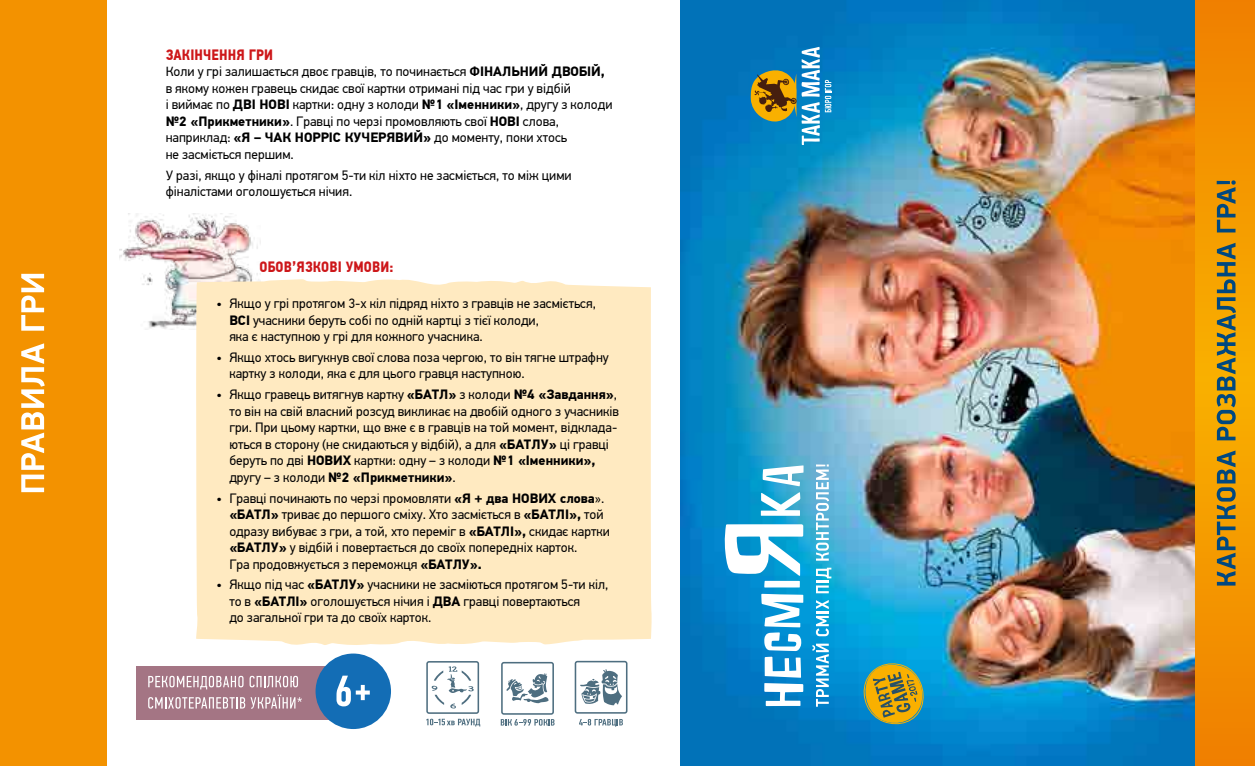
<style>
.page{position:relative;width:1255px;height:766px;background:#fff}
.page>*{position:absolute;margin:0;border:0;box-sizing:border-box;transform-origin:0 0}
.t1{font:700 15px "PF Din Text Cond Pro";letter-spacing:.01em;color:#cd171a}
.t2{font:13.5px/16.5px "PF Din Text Pro";color:#000}
.t3{font:700 13.5px "PF Din Text Pro";color:#000}
.s1{font-weight:700}
</style>
<div class="page">
<img style="left:680px;top:0;width:515px;height:765px">
<svg style="left:1195px;top:0;width:59px;height:765px;background:#f39500"></svg>
<div style="left:0;top:0;width:106px;height:765px;background:#f39200"></div>
<div style="left:136px;top:665px;width:238px;height:54px;background:#a47584"></div>
<svg style="left:148px;top:675px;width:154px;height:33px"></svg>
<div style="left:315px;top:653px;width:76px;height:75px;background:#136db5;border-radius:50%"></div>
<svg style="left:426px;top:661px;width:54px;height:65px"></svg>
<svg style="left:500px;top:661px;width:54px;height:64px"></svg>
<svg style="left:574px;top:660px;width:53px;height:66px"></svg>
<svg style="left:860px;top:660px;width:66px;height:66px;background:#849759"></svg>
<svg style="left:764px;top:683px;width:39px;height:22px"></svg>
<svg style="left:760px;top:492px;width:40px;height:23px"></svg>
<svg style="left:762px;top:465px;width:41px;height:21px"></svg>
<svg style="left:761px;top:593px;width:42px;height:84px"></svg>
<svg style="left:723px;top:524px;width:80px;height:63px"></svg>
<svg style="left:812px;top:643px;width:16px;height:63px"></svg>
<svg style="left:815px;top:599px;width:13px;height:37px"></svg>
<svg style="left:816px;top:567px;width:15px;height:26px"></svg>
<svg style="left:815px;top:464px;width:14px;height:96px"></svg>
<svg style="left:749px;top:47px;width:82px;height:98px;background:#4c8d9a"></svg>
<svg style="left:1216px;top:450px;width:19px;height:135px;background:#867739"></svg>
<svg style="left:1216px;top:243px;width:19px;height:197px;background:#867c3a"></svg>
<svg style="left:1216px;top:180px;width:19px;height:52px"></svg>
<img style="left:120px;top:213px;width:141px;height:117px">
<div style="left:195px;top:276px;width:457px;height:369px;background:#ffeac1"></div>
<svg style="left:336px;top:675px;width:34px;height:31px"></svg>
<svg style="left:21px;top:343px;width:24px;height:149px"></svg>
<svg style="left:21px;top:274px;width:23px;height:56px"></svg>
<p class="t1" style="left:166px;top:46px;width:109px">Закінчення гри</p>
<p class="t2" style="left:166px;top:64px;width:440px">Коли у грі залишається двоє гравців, то починається <span class="s1">ФІНАЛЬНИ Й ДВОБІЙ, </span>в якому кожен гравець скидає свої картки отримані під час гри у відбій<br>і виймає по <span class="s1">ДВІ</span></p>
<p class="t2" style="left:166px;top:97px;width:448px;text-indent:94px"><span class="s1">НОВІ</span> картки: одну з колоди <span class="s1">№1 «Іменники»</span>, другу з колоди <span class="s1">№2 «Прикметники»</span>. Гравці по черзі промовляють свої <span class="s1">НОВІ</span> слова, наприклад: <span class="s1">«Я – ЧАК НОРРІС</span></p>
<p class="t3" style="left:345px;top:129px;width:35px">КУЧЕРЯВИ</p>
<p class="t2" style="left:413px;top:130px;width:155px"><span class="s1">Й»</span> до моменту, поки хтось</p>
<p class="t2" style="left:166px;top:144px;width:407px;line-height:20.7px">не засміється першим.<br>У разі, якщо у фіналі протягом 5-ти кіл ніхто не засміється, то між цими</p>
<p class="t2" style="left:166px;top:183px;width:188px">фіналістами оголошується нічия.</p>
<p class="t1" style="left:259px;top:257px;width:135px">Обов’язкові умови:</p>
<p class="t2" style="left:216px;top:295px;width:381px">• Якщо у грі протягом 3-х кіл підряд ніхто з гравців не засміється,</p>
<p class="t3" style="left:229px;top:311px;width:8px">ВСІ</p>
<p class="t2" style="left:229px;top:312px;width:311px;text-indent:24px">учасники беруть собі по одній картці з тієї колоди, яка є наступною у грі для кожного учасника.</p>
<p class="t2" style="left:229px;top:349px;width:381px;text-indent:-13px">• Якщо хтось вигукнув свої слова поза чергою, то він тягне штрафну картку з колоди, яка є для цього гравця наступною.</p>
<p class="t2" style="left:229px;top:386px;width:391px;text-indent:-13px">• Якщо гравець витягнув картку <span class="s1">«БАТЛ»</span> з колоди <span class="s1">№4 «Завдання»</span>, то він на свій власний розсуд викликає на двобій одного з учасників гри. При цьому картки, що вже є в гравців на той момент, відклада&shy;ються в сторону (не скидаються у відбій), а для <span class="s1">«БАТЛУ»</span> ці гравці беруть по дві <span class="s1">НОВИХ</span> картки: одну – з колоди <span class="s1">№1 «Іменники», </span>другу – з колоди <span class="s1">№2 «Прикметники»</span>.</p>
<p class="t2" style="left:229px;top:489px;width:382px;text-indent:-13px">• Гравці починають по черзі промовляти <span class="s1">«Я + два НОВИХ слова</span>». <span class="s1">«БАТЛ»</span> триває до першого сміху. Хто засміється в <span class="s1">«БАТЛІ»,</span> той одразу вибуває з гри, а той, хто переміг в <span class="s1">«БАТЛІ»,</span> скидає картки <span class="s1">«БАТЛУ»</span> у відбій і повертається до своїх попередніх карток.<br>Гра продовжується з переможця <span class="s1">«БАТЛУ».</span></p>
<p class="t2" style="left:229px;top:576px;width:381px;text-indent:-13px">• Якщо під час <span class="s1">«БАТЛУ»</span> учасники не засміються протягом 5-ти кіл, то в <span class="s1">«БАТЛІ»</span> оголошується нічия і <span class="s1">ДВА</span></p>
<p class="t2" style="left:463px;top:593px;width:118px">гравці повертаються</p>
<p class="t2" style="left:229px;top:609px;width:204px">до загальної гри та до своїх карток.</p>
</div>
